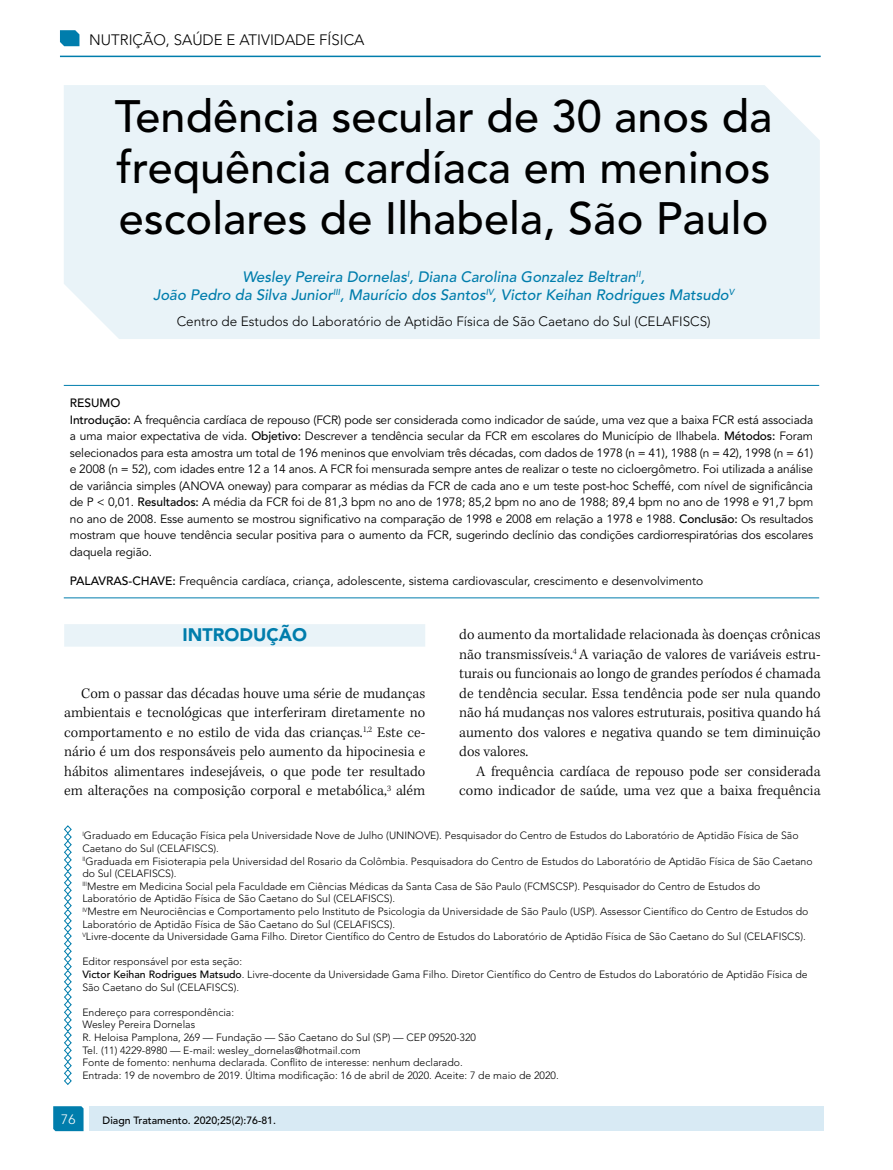
<style>
.page{position:relative;width:893px;height:1170px;background:#fff}
.page>*{position:absolute;margin:0;border:0;box-sizing:border-box;transform-origin:0 0}
.t1{font:500 45px/51px "Avenir LT Std";color:#000;text-align:justify}
.t2{font:900 18px "Avenir LT Std";color:#007dac}
.t3{font:300 15px/19.5px "Kepler Std";color:#000;text-align:justify}
.t4{font:italic 500 15px/18px "Avenir LT Std";color:#007dac;text-align:center}
.t5{font:300 15px "Avenir LT Std";color:#000}
.t6{font:300 13.5px "Avenir LT Std";color:#000}
.t7{font:300 13.5px "Avenir LT Std";color:#fff}
.t8{font:12px/16.5px "Avenir LT Std";letter-spacing:-.01em;color:#000}
.t9{font:300 10.5px/12.6px "Avenir LT Std";color:#000}
.t10{font:500 10.5px "Avenir LT Std";color:#000}
.s1{font-weight:500}
</style>
<div class="page">
<div style="left:64px;top:85px;width:756px;height:254px;background:#e9f3f8"></div>
<div style="left:64px;top:624px;width:361px;height:22px;background:#e9f3f8"></div>
<svg style="left:64px;top:825px;width:8px;height:260px"></svg>
<hr style="left:64px;top:385px;width:755px;height:1px;background:#007dac">
<hr style="left:64px;top:597px;width:755px;height:1px;background:#007dac">
<svg style="left:60px;top:30px;width:19px;height:16px"></svg>
<hr style="left:60px;top:56px;width:761px;height:1px;background:#007dac">
<svg style="left:53px;top:1106px;width:31px;height:24px"></svg>
<div style="left:89px;top:1106px;width:735px;height:24px;background:#d8eaf4"></div>
<h3 class="t5" style="left:89px;top:31px;width:277px">NUTRIÇÃO, SAÚDE E ATIVIDADE FÍSICA</h3>
<h1 class="t1" style="left:115px;top:92px;width:659px">Tendência secular de 30 anos da frequência cardíaca em meninos escolares de Ilhabela, São Paulo</h1>
<h3 class="t4" style="left:153px;top:268px;width:583px">Wesley Pereira Dornelas<sup>I</sup>, Diana Carolina Gonzalez Beltran<sup>II</sup>,<br>João Pedro da Silva Junior<sup>III</sup>, Maurício dos Santos<sup>IV</sup>, Victor Keihan Rodrigues Matsudo<sup>V</sup></h3>
<p class="t6" style="left:177px;top:314px;width:535px">Centro de Estudos do Laboratório de Aptidão Física de São Caetano do Sul (CELAFISCS)</p>
<p class="t8" style="left:70px;top:395px;width:745px"><span class="s1">RESUMO<br>Introdução:</span> A frequência cardíaca de repouso (FCR) pode ser considerada como indicador de saúde, uma vez que a baixa FCR está associada a uma maior expectativa de vida. <span class="s1">Objetivo:</span> Descrever a tendência secular da FCR em escolares do Município de Ilhabela. <span class="s1">Métodos:</span> Foram selecionados para esta amostra um total de 196 meninos que envolviam três décadas, com dados de 1978 (n = 41), 1988 (n = 42), 1998 (n = 61) e 2008 (n = 52), com idades entre 12 a 14 anos. A FCR foi mensurada sempre antes de realizar o teste no cicloergômetro. Foi utilizada a análise de variância simples (ANOVA oneway) para comparar as médias da FCR de cada ano e um teste post-hoc Scheffé, com nível de significância de P &lt; 0,01. <span class="s1">Resultados:</span> A média da FCR foi de 81,3 bpm no ano de 1978; 85,2 bpm no ano de 1988; 89,4 bpm no ano de 1998 e 91,7 bpm no ano de 2008. Esse aumento se mostrou significativo na comparação de 1998 e 2008 em relação a 1978 e 1988. <span class="s1">Conclusão:</span> Os resultados mostram que houve tendência secular positiva para o aumento da FCR, sugerindo declínio das condições cardiorrespiratórias dos escolares daquela região.</p>
<p class="t8" style="left:70px;top:573px;width:635px"><span class="s1">PALAVRAS-CHAVE:</span> Frequência cardíaca, criança, adolescente, sistema cardiovascular, crescimento e desenvolvimento</p>
<h2 class="t2" style="left:182px;top:624px;width:126px">INTRODUÇÃO</h2>
<p class="t3" style="left:459px;top:625px;width:363px">do aumento da mortalidade relacionada às doenças crônicas não transmissíveis.<sup>4</sup> A variação de valores de variáveis estru&shy;turais ou funcionais ao longo de grandes períodos é chamada de tendência secular. Essa tendência pode ser nula quando não há mudanças nos valores estruturais, positiva quando há aumento dos valores e negativa quando se tem diminuição dos valores.</p>
<h3 class="t3" style="left:459px;top:762px;width:363px;text-align:right">A frequência cardíaca de repouso pode ser considerada como indicador de saúde, uma vez que a baixa frequência</h3>
<p class="t9" style="left:82px;top:829px;width:732px"><sup>I</sup>Graduado em Educação Física pela Universidade Nove de Julho (UNINOVE). Pesquisador do Centro de Estudos do Laboratório de Aptidão Física de São Caetano do Sul (CELAFISCS).<br><sup>II</sup>Graduada em Fisioterapia pela Universidad del Rosario da Colômbia. Pesquisadora do Centro de Estudos do Laboratório de Aptidão Física de São Caetano do Sul (CELAFISCS).<br><sup>III</sup>Mestre em Medicina Social pela Faculdade em Ciências Médicas da Santa Casa de São Paulo (FCMSCSP). Pesquisador do Centro de Estudos do Laboratório de Aptidão Física de São Caetano do Sul (CELAFISCS).<br><sup>IV</sup>Mestre em Neurociências e Comportamento pelo Instituto de Psicologia da Universidade de São Paulo (USP). Assessor Científico do Centro de Estudos do Laboratório de Aptidão Física de São Caetano do Sul (CELAFISCS).<br><sup>V</sup>Livre-docente da Universidade Gama Filho. Diretor Científico do Centro de Estudos do Laboratório de Aptidão Física de São Caetano do Sul (CELAFISCS).</p>
<p class="t9" style="left:82px;top:955px;width:727px">Editor responsável por esta seção:<br><span class="s1">Victor Keihan Rodrigues Matsudo</span>. Livre-docente da Universidade Gama Filho. Diretor Científico do Centro de Estudos do Laboratório de Aptidão Física de<br>São Caetano do Sul (CELAFISCS).</p>
<p class="t9" style="left:82px;top:1005px;width:478px">Endereço para correspondência:<br>Wesley Pereira Dornelas<br>R. Heloisa Pamplona, 269 — Fundação — São Caetano do Sul (SP) — CEP 09520-320<br>Tel. (11) 4229-8980 — E-mail: wesley_dornelas@hotmail.com<br>Fonte de fomento: nenhuma declarada. Conflito de interesse: nenhum declarado.<br>Entrada: 19 de novembro de 2019. Última modificação: 16 de abril de 2020. Aceite: 7 de maio de 2020.</p>
<p class="t3" style="left:64px;top:684px;width:363px;text-indent:17px">Com o passar das décadas houve uma série de mudanças ambientais e tecnológicas que interferiram diretamente no comportamento e no estilo de vida das crianças.<sup>1,2</sup> Este ce&shy;nário é um dos responsáveis pelo aumento da hipocinesia e hábitos alimentares indesejáveis, o que pode ter resultado em alterações na composição corporal e metabólica,<sup>3</sup> além</p>
<p class="t7" style="left:61px;top:1111px;width:16px">76</p>
<p class="t10" style="left:103px;top:1114px;width:175px">Diagn Tratamento. 2020;25(2):76-81.</p>
</div>
